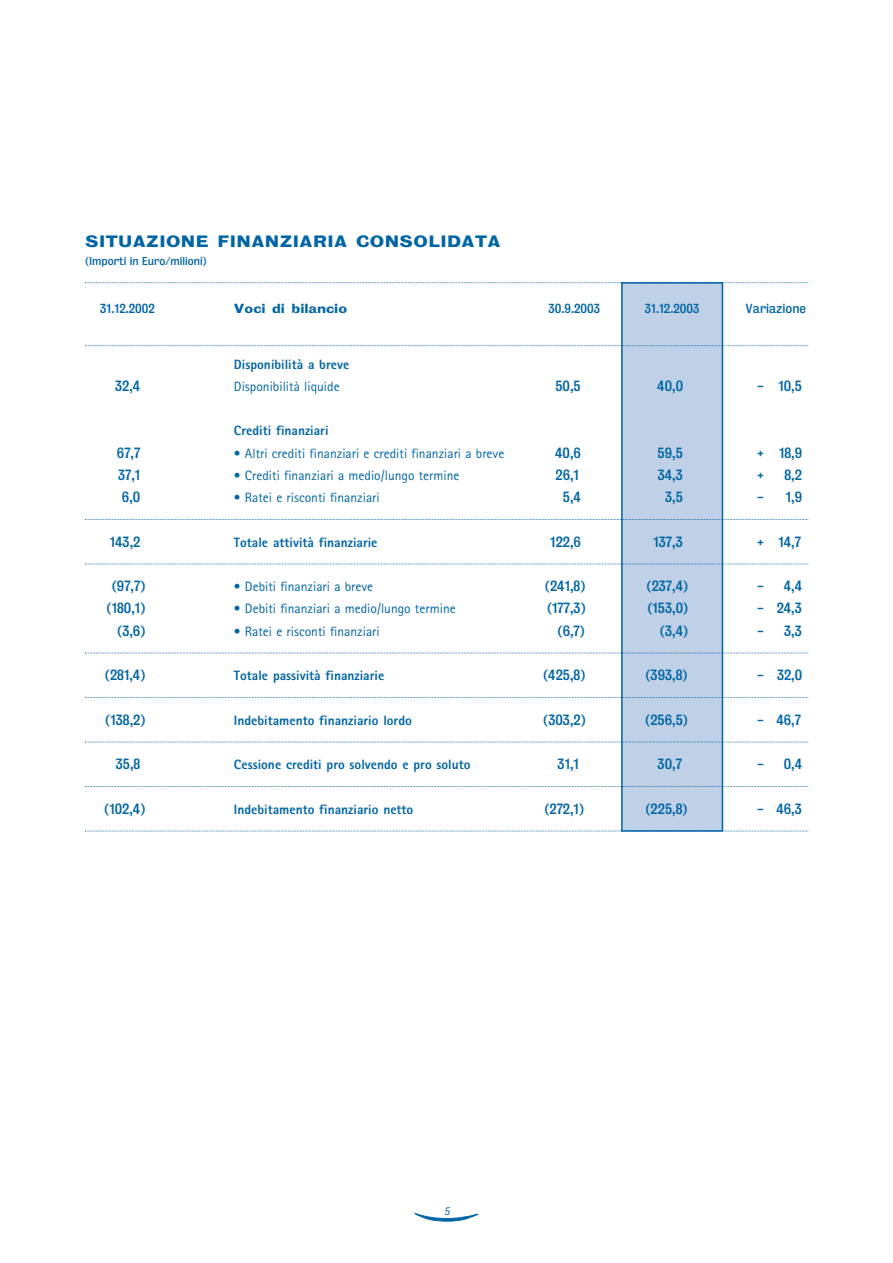
<style>
.page{position:relative;width:893px;height:1263px;background:#fff}
.page>*{position:absolute;margin:0;border:0;box-sizing:border-box;transform-origin:0 0}
.t1{font:15px "Bureau Grotesque Seven Nine";letter-spacing:.025em;color:#0065a4}
.t2{font:13.5px "Bureau Grotesque Five Three";color:#0065a4}
.t3{font:13.5px "Rotis Sans Serif";color:#0065a4}
.t4{font:800 13.5px "Rotis Sans Serif";color:#0065a4}
.t5{font:12px "Bureau Grotesque Five Three";color:#0065a4}
.t6{font:12px "Bureau Grotesque Seven Nine";color:#0065a4}
.t7{font:italic 12px "Rotis Sans Serif";color:#0065a4}
.t8{font:10.5px "Bureau Grotesque Five Three";color:#0065a4}
</style>
<div class="page">
<div style="left:622px;top:283px;width:100px;height:548px;background:#bfd0e7"></div>
<div style="left:621px;top:282px;width:102px;height:550px;border:2px solid #0065a4"></div>
<svg style="left:415px;top:1213px;width:63px;height:8px"></svg>
<svg style="left:85px;top:282px;width:723px;height:1px"></svg>
<svg style="left:85px;top:345px;width:723px;height:1px"></svg>
<svg style="left:85px;top:519px;width:723px;height:1px"></svg>
<svg style="left:85px;top:564px;width:723px;height:1px"></svg>
<svg style="left:85px;top:653px;width:723px;height:1px"></svg>
<svg style="left:85px;top:697px;width:723px;height:1px"></svg>
<svg style="left:85px;top:742px;width:723px;height:1px"></svg>
<svg style="left:85px;top:786px;width:723px;height:1px"></svg>
<svg style="left:85px;top:831px;width:723px;height:1px"></svg>
<p class="t1" style="left:85px;top:235px;width:417px">SITUAZIONE FINANZIARIA CONSOLIDATA</p>
<p class="t8" style="left:85px;top:258px;width:123px">(Importi in Euro/milioni)</p>
<p class="t5" style="left:100px;top:305px;width:56px">31.12.2002</p>
<p class="t6" style="left:234px;top:303px;width:115px">Voci di bilancio</p>
<p class="t5" style="left:548px;top:305px;width:53px">30.9.2003</p>
<p class="t5" style="left:645px;top:305px;width:56px">31.12.2003</p>
<p class="t5" style="left:745px;top:305px;width:62px">Variazione</p>
<p class="t4" style="left:234px;top:359px;width:117px">Disponibilità a breve</p>
<p class="t2" style="left:115px;top:381px;width:27px">32,4</p>
<p class="t3" style="left:234px;top:382px;width:107px">Disponibilità liquide</p>
<p class="t2" style="left:555px;top:381px;width:27px">50,5</p>
<p class="t2" style="left:657px;top:381px;width:27px">40,0</p>
<p class="t2" style="left:757px;top:381px;width:46px">- 10,5</p>
<p class="t4" style="left:234px;top:426px;width:96px">Crediti finanziari</p>
<p class="t2" style="left:117px;top:448px;width:25px">67,7</p>
<p class="t3" style="left:234px;top:448px;width:272px">• Altri crediti finanziari e crediti finanziari a breve</p>
<p class="t2" style="left:555px;top:448px;width:27px">40,6</p>
<p class="t2" style="left:657px;top:448px;width:27px">59,5</p>
<p class="t2" style="left:757px;top:448px;width:46px">+ 18,9</p>
<p class="t2" style="left:118px;top:470px;width:24px">37,1</p>
<p class="t3" style="left:234px;top:471px;width:227px">• Crediti finanziari a medio/lungo termine</p>
<p class="t2" style="left:555px;top:470px;width:25px">26,1</p>
<p class="t2" style="left:657px;top:470px;width:27px">34,3</p>
<p class="t2" style="left:757px;top:470px;width:8px">+</p>
<p class="t2" style="left:784px;top:470px;width:19px">8,2</p>
<p class="t2" style="left:122px;top:492px;width:20px">6,0</p>
<p class="t3" style="left:234px;top:493px;width:147px">• Ratei e risconti finanziari</p>
<p class="t2" style="left:563px;top:492px;width:20px">5,4</p>
<p class="t2" style="left:665px;top:492px;width:19px">3,5</p>
<p class="t2" style="left:757px;top:492px;width:46px">- 1,9</p>
<p class="t2" style="left:110px;top:537px;width:32px">143,2</p>
<p class="t4" style="left:234px;top:537px;width:145px">Totale attività finanziarie</p>
<p class="t2" style="left:550px;top:537px;width:32px">122,6</p>
<p class="t2" style="left:653px;top:537px;width:31px">137,3</p>
<p class="t2" style="left:757px;top:537px;width:45px">+ 14,7</p>
<p class="t2" style="left:112px;top:581px;width:35px">(97,7)</p>
<p class="t3" style="left:234px;top:582px;width:141px">• Debiti finanziari a breve</p>
<p class="t2" style="left:545px;top:581px;width:42px">(241,8)</p>
<p class="t2" style="left:646px;top:581px;width:43px">(237,4)</p>
<p class="t2" style="left:757px;top:581px;width:46px">- 4,4</p>
<p class="t2" style="left:107px;top:604px;width:40px">(180,1)</p>
<p class="t3" style="left:234px;top:604px;width:223px">• Debiti finanziari a medio/lungo termine</p>
<p class="t2" style="left:547px;top:604px;width:40px">(177,3)</p>
<p class="t2" style="left:647px;top:604px;width:42px">(153,0)</p>
<p class="t2" style="left:757px;top:604px;width:46px">- 24,3</p>
<p class="t2" style="left:117px;top:626px;width:30px">(3,6)</p>
<p class="t3" style="left:234px;top:626px;width:147px">• Ratei e risconti finanziari</p>
<p class="t2" style="left:557px;top:626px;width:29px">(6,7)</p>
<p class="t2" style="left:660px;top:626px;width:30px">(3,4)</p>
<p class="t2" style="left:757px;top:626px;width:46px">- 3,3</p>
<p class="t2" style="left:105px;top:670px;width:42px">(281,4)</p>
<p class="t4" style="left:234px;top:671px;width:152px">Totale passività finanziarie</p>
<p class="t2" style="left:543px;top:670px;width:44px">(425,8)</p>
<p class="t2" style="left:645px;top:670px;width:44px">(393,8)</p>
<p class="t2" style="left:757px;top:670px;width:47px">- 32,0</p>
<p class="t2" style="left:105px;top:715px;width:42px">(138,2)</p>
<p class="t4" style="left:234px;top:715px;width:179px">Indebitamento finanziario lordo</p>
<p class="t2" style="left:543px;top:715px;width:44px">(303,2)</p>
<p class="t2" style="left:645px;top:715px;width:44px">(256,5)</p>
<p class="t2" style="left:757px;top:715px;width:45px">- 46,7</p>
<p class="t2" style="left:116px;top:759px;width:26px">35,8</p>
<p class="t4" style="left:234px;top:760px;width:238px">Cessione crediti pro solvendo e pro soluto</p>
<p class="t2" style="left:557px;top:759px;width:23px">31,1</p>
<p class="t2" style="left:657px;top:759px;width:26px">30,7</p>
<p class="t2" style="left:757px;top:759px;width:46px">- 0,4</p>
<p class="t2" style="left:104px;top:804px;width:43px">(102,4)</p>
<p class="t4" style="left:234px;top:804px;width:181px">Indebitamento finanziario netto</p>
<p class="t2" style="left:544px;top:804px;width:41px">(272,1)</p>
<p class="t2" style="left:645px;top:804px;width:44px">(225,8)</p>
<p class="t2" style="left:757px;top:804px;width:46px">- 46,3</p>
<p class="t7" style="left:443px;top:1207px;width:7px">5</p>
</div>
